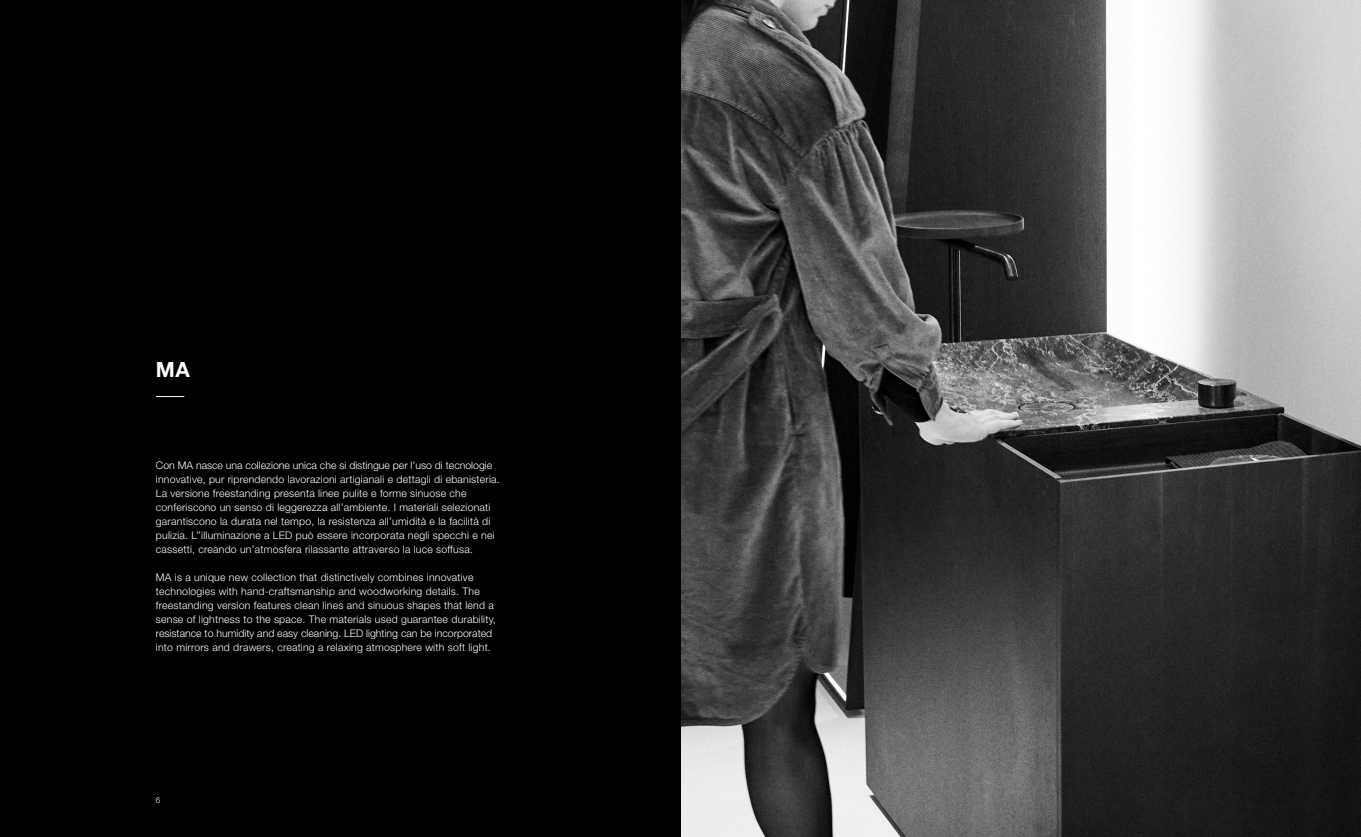
<style>
.page{position:relative;width:1361px;height:837px;background:#fff}
.page>*{position:absolute;margin:0;border:0;box-sizing:border-box;transform-origin:0 0}
.t1{font:700 21px "Helvetica Neue LT Std";color:#fff}
.t2{font:300 10.5px/14px "Helvetica Neue LT Std";letter-spacing:.02em;color:#fff}
.t3{font:300 8px "Helvetica Neue LT Std";color:#fff}
</style>
<div class="page">
<img style="left:680px;top:0;width:681px;height:836px">
<div style="left:0;top:0;width:680px;height:836px;background:#000"></div>
<svg style="left:156px;top:396px;width:28px;height:1px"></svg>
<h1 class="t1" style="left:156px;top:356px;width:35px">MA</h1>
<p class="t2" style="left:156px;top:457px;width:345px">Con MA nasce una collezione unica che si distingue per l’uso di tecnologie innovative, pur riprendendo lavorazioni artigianali e dettagli di ebanisteria.<br>La versione freestanding presenta linee pulite e forme sinuose che conferiscono un senso di leggerezza all’ambiente. I materiali selezionati garantiscono la durata nel tempo, la resistenza all’umidità e la facilità di pulizia. L’’illuminazione a LED può essere incorporata negli specchi e nei cassetti, creando un’atmosfera rilassante attraverso la luce soffusa.</p>
<p class="t2" style="left:156px;top:569px;width:341px">MA is a unique new collection that distinctively combines innovative technologies with hand-craftsmanship and woodworking details. The freestanding version features clean lines and sinuous shapes that lend a sense of lightness to the space. The materials used guarantee durability, resistance to humidity and easy cleaning. LED lighting can be incorporated into mirrors and drawers, creating a relaxing atmosphere with soft light.</p>
<p class="t3" style="left:156px;top:794px;width:6px">6</p>
</div>
